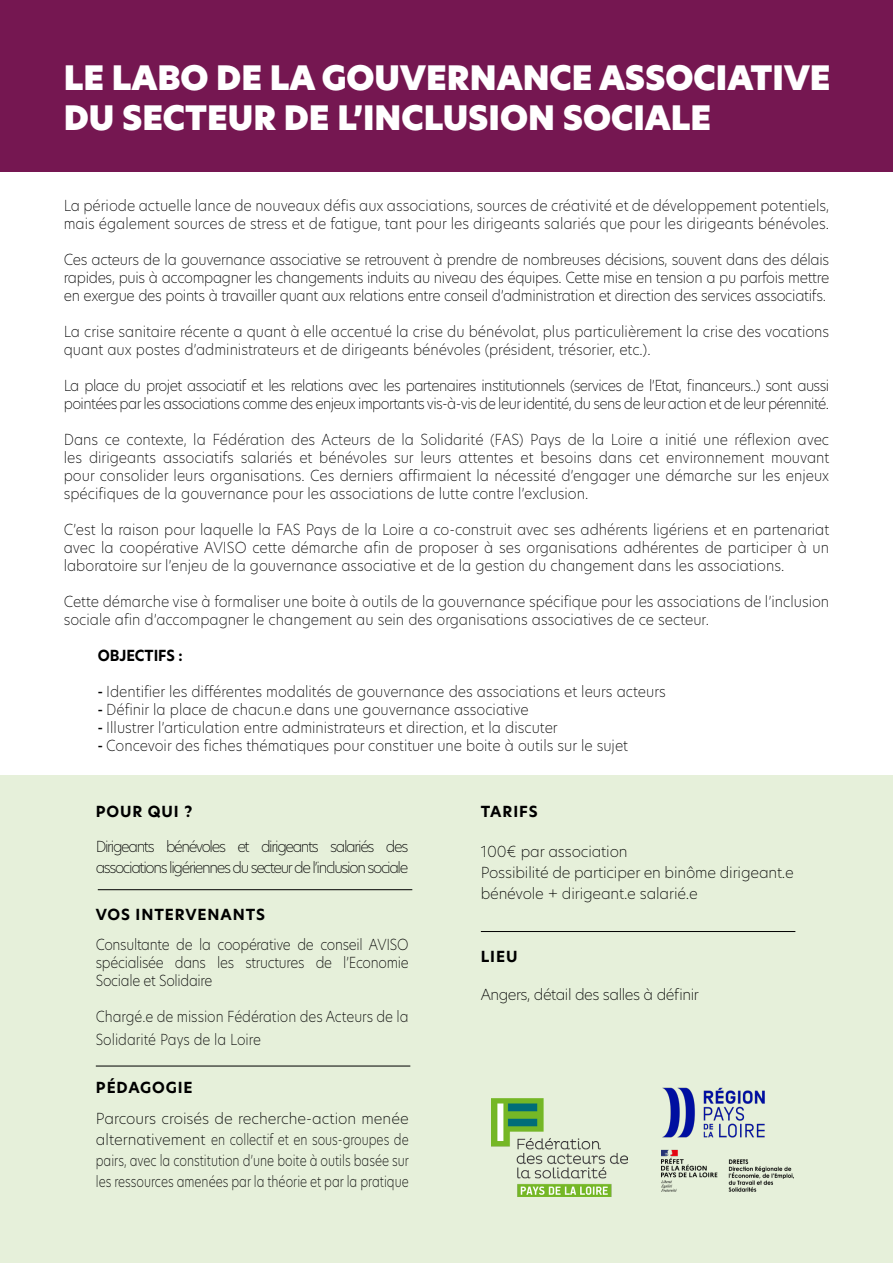
<style>
.page{position:relative;width:893px;height:1263px;background:#fff}
.page>*{position:absolute;margin:0;border:0;box-sizing:border-box;transform-origin:0 0}
.t1{font:33px/39.6px "Hero New Super";color:#fff}
.t2{font:200 15px/18px "New Hero";color:#000;scale:.95 1}
.t3{font:200 15px/21px "New Hero";color:#000;text-align:justify}
.t4{font:200 15px/18px "New Hero";letter-spacing:-.04em;color:#000;scale:.95 1}
.t5{font:200 15px/18px "Hero New";letter-spacing:-.03em;color:#000;text-align:justify;scale:.91 1}
.t6{font:200 15px/21px "Hero New";letter-spacing:-.09em;color:#000}
.t7{font:200 15px/22.5px "Hero New";color:#000;scale:.91 1}
.t8{font:700 15px "New Hero";letter-spacing:.06em;color:#000}
.t9{font:200 15px "Hero New";letter-spacing:-.03em;color:#000}
.t10{font:700 15px "New Hero";color:#000;scale:.95 1}
.s1{font-family:"Lato";font-weight:700}
</style>
<div class="page">
<div style="left:0;top:775px;width:893px;height:488px;background:#e6f0da"></div>
<div style="left:0;top:0;width:893px;height:172px;background:#751751"></div>
<img style="left:491px;top:1098px;width:136px;height:99px">
<hr style="left:98px;top:889px;width:314px;height:1px;background:#000">
<hr style="left:96px;top:1066px;width:314px;height:1px;background:#000">
<hr style="left:481px;top:931px;width:314px;height:1px;background:#000">
<img style="left:662px;top:1087px;width:102px;height:51px">
<img style="left:662px;top:1149px;width:131px;height:43px">
<h1 class="t1" style="left:64px;top:59px;width:768px">LE LABO DE LA GOUVERNANCE ASSOCIATIVE<br>DU SECTEUR DE L’INCLUSION SOCIALE</h1>
<p class="t2" style="left:64px;top:196px;width:807px">La période actuelle lance de nouveaux défis aux associations, sources de créativité et de développement potentiels, mais également sources de stress et de fatigue, tant pour les dirigeants salariés que pour les dirigeants bénévoles.</p>
<p class="t2" style="left:64px;top:250px;width:807px;text-align:justify">Ces acteurs de la gouvernance associative se retrouvent à prendre de nombreuses décisions, souvent dans des délais rapides, puis à accompagner les changements induits au niveau des équipes. Cette mise en tension a pu parfois mettre en exergue des points à travailler quant aux relations entre conseil d’administration et direction des services associatifs.</p>
<p class="t2" style="left:64px;top:322px;width:807px">La crise sanitaire récente a quant à elle accentué la crise du bénévolat, plus particulièrement la crise des vocations quant aux postes d’administrateurs et de dirigeants bénévoles (président, trésorier, etc.).</p>
<p class="t4" style="left:64px;top:376px;width:807px">La place du projet associatif et les relations avec les partenaires institutionnels (services de l’Etat, financeurs..) sont aussi pointées par les associations comme des enjeux importants vis-à-vis de leur identité, du sens de leur action et de leur pérennité.</p>
<p class="t2" style="left:64px;top:430px;width:807px;text-align:justify">Dans ce contexte, la Fédération des Acteurs de la Solidarité (FAS) Pays de la Loire a initié une réflexion avec les dirigeants associatifs salariés et bénévoles sur leurs attentes et besoins dans cet environnement mouvant pour consolider leurs organisations. Ces derniers affirmaient la nécessité d’engager une démarche sur les enjeux spécifiques de la gouvernance pour les associations de lutte contre l’exclusion.</p>
<p class="t2" style="left:64px;top:520px;width:807px;text-align:justify">C’est la raison pour laquelle la FAS Pays de la Loire a co-construit avec ses adhérents ligériens et en partenariat avec la coopérative AVISO cette démarche afin de proposer à ses organisations adhérentes de participer à un laboratoire sur l’enjeu de la gouvernance associative et de la gestion du changement dans les associations.</p>
<p class="t2" style="left:64px;top:592px;width:807px">Cette démarche vise à formaliser une boite à outils de la gouvernance spécifique pour les associations de l’inclusion sociale afin d’accompagner le changement au sein des organisations associatives de ce secteur.</p>
<p class="t10" style="left:98px;top:645px;width:91px">OBJECTIFS :</p>
<p class="t2" style="left:98px;top:682px;width:599px"><span class="s1">-</span> Identifier les différentes modalités de gouvernance des associations et leurs acteurs</p>
<p class="t2" style="left:98px;top:700px;width:455px"><span class="s1">-</span> Définir la place de chacun.e dans une gouvernance associative</p>
<p class="t2" style="left:98px;top:718px;width:486px"><span class="s1">-</span> Illustrer l’articulation entre administrateurs et direction, et la discuter</p>
<p class="t2" style="left:98px;top:736px;width:560px"><span class="s1">-</span> Concevoir des fiches thématiques pour constituer une boite à outils sur le sujet</p>
<p class="t8" style="left:96px;top:801px;width:98px">POUR QUI ?</p>
<p class="t6" style="left:96px;top:835px;width:314px">Dirigeants bénévoles et dirigeants salariés des associations ligériennes du secteur de l’inclusion sociale</p>
<p class="t8" style="left:96px;top:904px;width:171px">VOS INTERVENANTS</p>
<p class="t5" style="left:96px;top:935px;width:345px">Consultante de la coopérative de conseil AVISO spécialisée dans les structures de l’Economie Sociale et Solidaire</p>
<p class="t7" style="left:96px;top:1005px;width:345px">Chargé.e de mission Fédération des Acteurs de la<br>Solidarité Pays de la Loire</p>
<p class="t8" style="left:96px;top:1077px;width:98px">PÉDAGOGIE</p>
<p class="t3" style="left:96px;top:1108px;width:315px">Parcours croisés de recherche-action menée alternativement en collectif et en sous-groupes de pairs, avec la constitution d’une boite à outils basée sur les ressources amenées par la théorie et par la pratique</p>
<p class="t8" style="left:481px;top:801px;width:58px">TARIFS</p>
<p class="t3" style="left:481px;top:841px;width:314px;text-align:left">100€ par association<br>Possibilité de participer en binôme dirigeant.e bénévole + dirigeant.e salarié.e</p>
<p class="t8" style="left:481px;top:946px;width:38px">LIEU</p>
<p class="t9" style="left:481px;top:984px;width:220px">Angers, détail des salles à définir</p>
</div>
